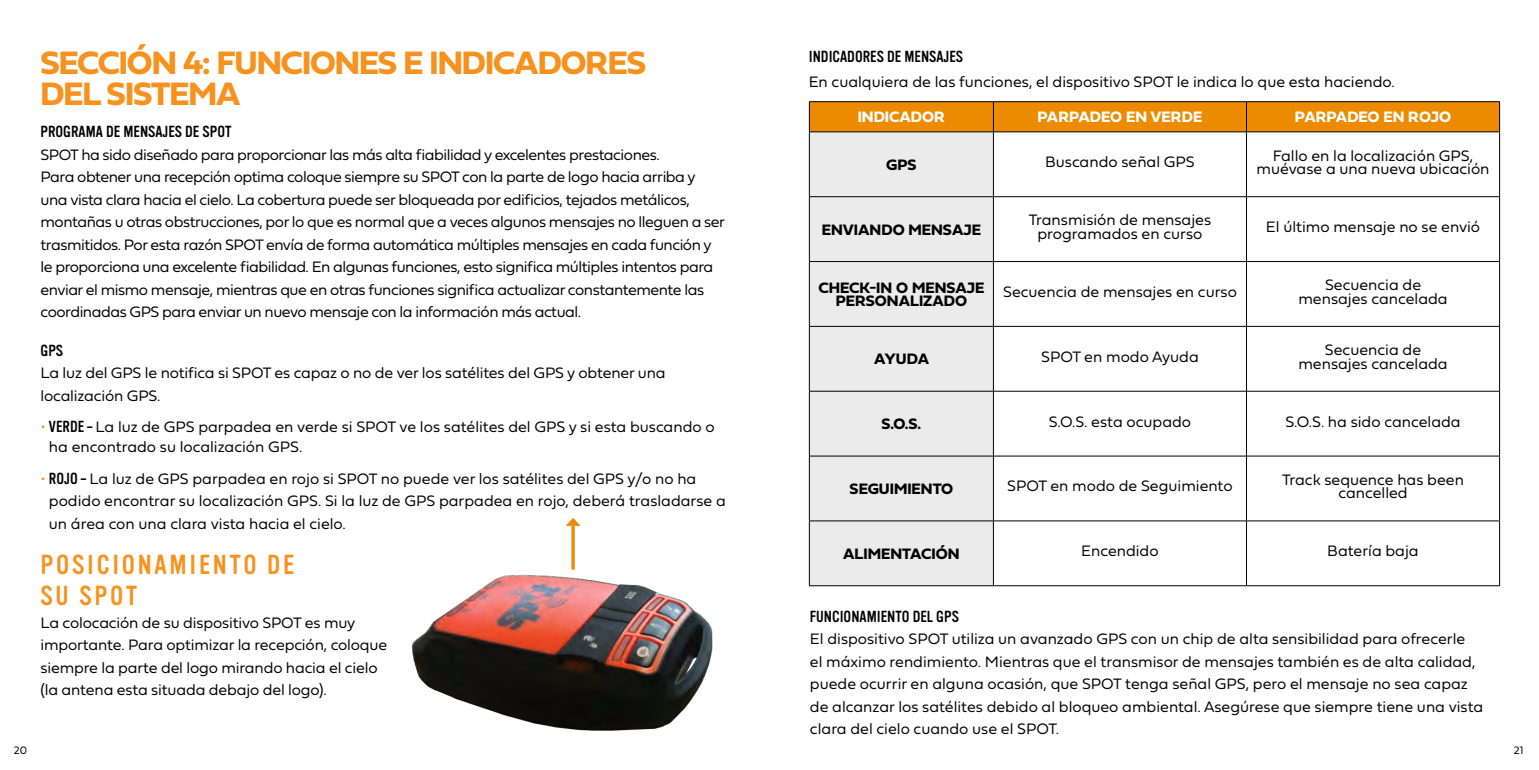
<style>
.page{position:relative;width:1539px;height:770px;background:#fff}
.page>*{position:absolute;margin:0;border:0;box-sizing:border-box;transform-origin:0 0}
.t1{font:33.75px/31.5px "Fieldwork Geo Bold";letter-spacing:-.03em;color:#f7921e}
.t2{font:27px/31.5px "Vinyl OT";letter-spacing:.1em;color:#f7921e}
.t3{font:15.75px/22.5px "Fieldwork Geo Light";letter-spacing:-.01em;color:#000}
.t4{font:15.75px/22.5px "Fieldwork Geo Light";letter-spacing:-.03em;color:#000}
.t5{font:15.75px/13.5px "Fieldwork Geo Bold";color:#000;text-align:center}
.t6{font:15.75px "Vinyl OT";color:#000}
.t7{font:15.75px "Fieldwork Geo Bold";color:#fff}
.t8{font:11.25px "Fieldwork Geo Light";color:#000}
.s1{color:#f7921e}
.s2{font-family:"Vinyl OT"}
</style>
<div class="page">
<img style="left:411px;top:569px;width:302px;height:162px">
<div style="left:810px;top:132px;width:183px;height:453px;background:#ebebec"></div>
<hr style="left:809px;top:101px;width:184px;height:1px;background:#000">
<hr style="left:993px;top:101px;width:254px;height:1px;background:#000">
<hr style="left:1247px;top:101px;width:253px;height:1px;background:#000">
<div style="left:809px;top:102px;width:691px;height:29px;background:#ed8b00"></div>
<hr style="left:809px;top:131px;width:184px;height:1px;background:#000">
<hr style="left:809px;top:132px;width:1px;height:64px;background:#000">
<hr style="left:993px;top:131px;width:254px;height:1px;background:#000">
<hr style="left:993px;top:132px;width:1px;height:64px;background:#000">
<hr style="left:1247px;top:131px;width:253px;height:1px;background:#000">
<hr style="left:1246px;top:132px;width:1px;height:64px;background:#000">
<hr style="left:1499px;top:132px;width:1px;height:64px;background:#000">
<hr style="left:809px;top:196px;width:184px;height:1px;background:#000">
<hr style="left:809px;top:197px;width:1px;height:64px;background:#000">
<hr style="left:993px;top:196px;width:254px;height:1px;background:#000">
<hr style="left:993px;top:197px;width:1px;height:64px;background:#000">
<hr style="left:1247px;top:196px;width:253px;height:1px;background:#000">
<hr style="left:1246px;top:197px;width:1px;height:64px;background:#000">
<hr style="left:1499px;top:197px;width:1px;height:64px;background:#000">
<hr style="left:809px;top:261px;width:184px;height:1px;background:#000">
<hr style="left:809px;top:262px;width:1px;height:64px;background:#000">
<hr style="left:993px;top:261px;width:254px;height:1px;background:#000">
<hr style="left:993px;top:262px;width:1px;height:64px;background:#000">
<hr style="left:1247px;top:261px;width:253px;height:1px;background:#000">
<hr style="left:1246px;top:262px;width:1px;height:64px;background:#000">
<hr style="left:1499px;top:262px;width:1px;height:64px;background:#000">
<hr style="left:809px;top:326px;width:184px;height:1px;background:#000">
<hr style="left:809px;top:326px;width:1px;height:65px;background:#000">
<hr style="left:993px;top:326px;width:254px;height:1px;background:#000">
<hr style="left:993px;top:326px;width:1px;height:65px;background:#000">
<hr style="left:1247px;top:326px;width:253px;height:1px;background:#000">
<hr style="left:1246px;top:326px;width:1px;height:65px;background:#000">
<hr style="left:1499px;top:326px;width:1px;height:65px;background:#000">
<hr style="left:809px;top:391px;width:184px;height:1px;background:#000">
<hr style="left:809px;top:391px;width:1px;height:64px;background:#000">
<hr style="left:993px;top:391px;width:254px;height:1px;background:#000">
<hr style="left:993px;top:391px;width:1px;height:64px;background:#000">
<hr style="left:1247px;top:391px;width:253px;height:1px;background:#000">
<hr style="left:1246px;top:391px;width:1px;height:64px;background:#000">
<hr style="left:1499px;top:391px;width:1px;height:64px;background:#000">
<hr style="left:809px;top:455px;width:184px;height:1px;background:#000">
<hr style="left:809px;top:456px;width:1px;height:64px;background:#000">
<hr style="left:993px;top:455px;width:254px;height:1px;background:#000">
<hr style="left:993px;top:456px;width:1px;height:64px;background:#000">
<hr style="left:1247px;top:455px;width:253px;height:1px;background:#000">
<hr style="left:1246px;top:456px;width:1px;height:64px;background:#000">
<hr style="left:1499px;top:456px;width:1px;height:64px;background:#000">
<hr style="left:809px;top:520px;width:184px;height:1px;background:#000">
<hr style="left:809px;top:521px;width:1px;height:64px;background:#000">
<hr style="left:993px;top:520px;width:254px;height:1px;background:#000">
<hr style="left:993px;top:521px;width:1px;height:64px;background:#000">
<hr style="left:1247px;top:520px;width:253px;height:1px;background:#000">
<hr style="left:1246px;top:521px;width:1px;height:64px;background:#000">
<hr style="left:1499px;top:521px;width:1px;height:64px;background:#000">
<hr style="left:809px;top:585px;width:184px;height:1px;background:#000">
<hr style="left:993px;top:585px;width:254px;height:1px;background:#000">
<hr style="left:1247px;top:585px;width:253px;height:1px;background:#000">
<svg style="left:571px;top:526px;width:4px;height:43px"></svg>
<svg style="left:566px;top:518px;width:15px;height:8px"></svg>
<h1 class="t1" style="left:40px;top:46px;width:607px">SECCIÓN 4: FUNCIONES E INDICADORES<br>DEL SISTEMA</h1>
<p class="t6" style="left:809px;top:48px;width:156px">INDICADORES DE MENSAJES</p>
<p class="t3" style="left:809px;top:70px;width:588px">En cualquiera de las funciones, el dispositivo SPOT le indica lo que esta haciendo.</p>
<p class="t6" style="left:40px;top:123px;width:193px">PROGRAMA DE MENSAJES DE SPOT</p>
<p class="t4" style="left:40px;top:142px;width:686px">SPOT ha sido diseñado para proporcionar las más alta fiabilidad y excelentes prestaciones.<br>Para obtener una recepción optima coloque siempre su SPOT con la parte de logo hacia arriba y una vista clara hacia el cielo. La cobertura puede ser bloqueada por edificios, tejados metálicos, montañas u otras obstrucciones, por lo que es normal que a veces algunos mensajes no lleguen a ser trasmitidos. Por esta razón SPOT envía de forma automática múltiples mensajes en cada función y le proporciona una excelente fiabilidad. En algunas funciones, esto significa múltiples intentos para enviar el mismo mensaje, mientras que en otras funciones significa actualizar constantemente las coordinadas GPS para enviar un nuevo mensaje con la información más actual.</p>
<p class="t6" style="left:40px;top:341px;width:24px">GPS</p>
<p class="t3" style="left:40px;top:361px;width:627px">La luz del GPS le notifica si SPOT es capaz o no de ver los satélites del GPS y obtener una localización GPS.</p>
<p class="t3" style="left:49px;top:416px;width:667px;line-height:20.2px;text-indent:-8px"><span class="s1">•</span> <span class="s2">VERDE –</span>La luz de GPS parpadea en verde si SPOT ve los satélites del GPS y si esta buscando o ha encontrado su localización GPS.</p>
<p class="t3" style="left:49px;top:466px;width:678px;text-indent:-8px"><span class="s1">•</span> <span class="s2">ROJO –</span> La luz de GPS parpadea en rojo si SPOT no puede ver los satélites del GPS y/o no ha podido encontrar su localización GPS. Si la luz de GPS parpadea en rojo, deberá trasladarse a un área con una clara vista hacia el cielo.</p>
<h2 class="t2" style="left:40px;top:549px;width:255px">POSICIONAMIENTO DE<br>SU SPOT</h2>
<p class="t3" style="left:40px;top:610px;width:348px">La colocación de su dispositivo SPOT es muy importante. Para optimizar la recepción, coloque siempre la parte del logo mirando hacia el cielo (la antena esta situada debajo del logo).</p>
<p class="t7" style="left:858px;top:104px;width:89px">INDICADOR</p>
<p class="t7" style="left:1038px;top:104px;width:166px">PARPADEO EN VERDE</p>
<p class="t7" style="left:1295px;top:104px;width:158px">PARPADEO EN ROJO</p>
<p class="t5" style="left:886px;top:157px;width:32px">GPS</p>
<p class="t3" style="left:1045px;top:150px;width:151px">Buscando señal GPS</p>
<p class="t3" style="left:1257px;top:148px;width:235px;line-height:13.5px;text-align:center">Fallo en la localización GPS, muévase a una nueva ubicación</p>
<p class="t5" style="left:822px;top:222px;width:161px">ENVIANDO MENSAJE</p>
<p class="t3" style="left:1029px;top:212px;width:184px;line-height:13.5px;text-align:center">Transmisión de mensajes programados en curso</p>
<p class="t3" style="left:1266px;top:215px;width:216px">El último mensaje no se envió</p>
<p class="t5" style="left:818px;top:280px;width:168px">CHECK-IN O MENSAJE<br>PERSONALIZADO</p>
<p class="t3" style="left:1003px;top:279px;width:235px">Secuencia de mensajes en curso</p>
<p class="t3" style="left:1298px;top:277px;width:151px;line-height:13.5px;text-align:center">Secuencia de mensajes cancelada</p>
<p class="t5" style="left:874px;top:351px;width:57px">AYUDA</p>
<p class="t3" style="left:1041px;top:344px;width:159px">SPOT en modo Ayuda</p>
<p class="t3" style="left:1298px;top:342px;width:151px;line-height:13.5px;text-align:center">Secuencia de mensajes cancelada</p>
<p class="t5" style="left:881px;top:416px;width:41px">S.O.S.</p>
<p class="t3" style="left:1049px;top:409px;width:144px">S.O.S. esta ocupado</p>
<p class="t3" style="left:1285px;top:409px;width:177px">S.O.S. ha sido cancelada</p>
<p class="t5" style="left:850px;top:481px;width:105px">SEGUIMIENTO</p>
<p class="t3" style="left:1007px;top:474px;width:227px">SPOT en modo de Seguimiento</p>
<p class="t3" style="left:1282px;top:472px;width:183px;line-height:13.5px;text-align:center">Track sequence has been cancelled</p>
<p class="t5" style="left:843px;top:546px;width:118px">ALIMENTACIÓN</p>
<p class="t3" style="left:1081px;top:539px;width:79px">Encendido</p>
<p class="t3" style="left:1327px;top:539px;width:93px">Batería baja</p>
<p class="t6" style="left:810px;top:607px;width:151px">FUNCIONAMIENTO DEL GPS</p>
<p class="t3" style="left:810px;top:627px;width:675px">El dispositivo SPOT utiliza un avanzado GPS con un chip de alta sensibilidad para ofrecerle<br>el máximo rendimiento. Mientras que el transmisor de mensajes también es de alta calidad, puede ocurrir en alguna ocasión, que SPOT tenga señal GPS, pero el mensaje no sea capaz de alcanzar los satélites debido al bloqueo ambiental. Asegúrese que siempre tiene una vista clara del cielo cuando use el SPOT.</p>
<p class="t8" style="left:14px;top:741px;width:15px">20</p>
<p class="t8" style="left:1514px;top:741px;width:11px">21</p>
</div>
